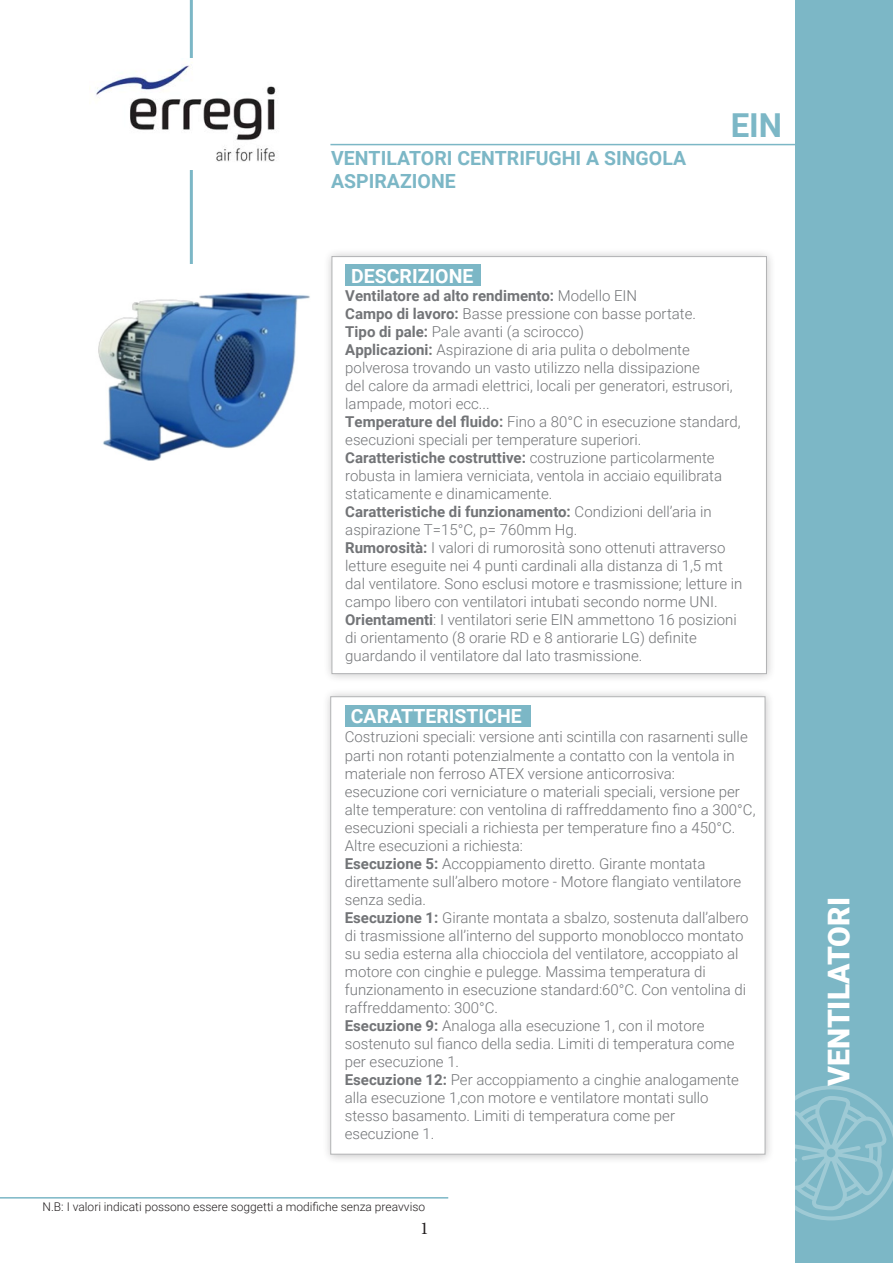
<style>
.page{position:relative;width:893px;height:1263px;background:#fff}
.page>*{position:absolute;margin:0;border:0;box-sizing:border-box;transform-origin:0 0}
.t1{font:700 33px "Roboto";color:#7cb7c6}
.t2{font:900 30px "Roboto";color:#fff}
.t3{font:700 19.5px "Roboto";color:#7cb7c6}
.t4{font:700 19.5px "Roboto";color:#fff}
.t5{font:18px "Minion Pro";color:#231f20}
.t6{font:300 15px/18px "Roboto";color:#727477}
.t7{font:700 15px "Roboto";color:#727477}
.t8{font:300 12px "Roboto";color:#231f20}
.s1{font-weight:300}
.s2{font-weight:700}
</style>
<div class="page">
<div style="left:323px;top:248px;width:453px;height:436px;background:#231f20;opacity:.46"></div>
<div style="left:332px;top:256px;width:435px;height:418px;background:#fff"></div>
<div style="left:795px;top:0;width:98px;height:1263px;background:#7cb7c6"></div>
<hr style="left:330px;top:144px;width:483px;height:1px;background:#7cb7c6">
<hr style="left:190px;top:0;width:3px;height:58px;background:#7cb7c6">
<hr style="left:190px;top:169px;width:3px;height:116px;background:#7cb7c6">
<div style="left:345px;top:264px;width:135px;height:22px;background:#7cb7c6"></div>
<img style="left:89px;top:65px;width:187px;height:105px">
<img style="left:98px;top:265px;width:212px;height:196px">
<hr style="left:0;top:1197px;width:448px;height:1px;background:#7cb7c6">
<svg style="left:795px;top:1085px;width:98px;height:135px"></svg>
<div style="left:322px;top:688px;width:453px;height:476px;background:#231f20;opacity:.46"></div>
<div style="left:330px;top:696px;width:435px;height:458px;background:#fff"></div>
<div style="left:345px;top:705px;width:186px;height:21px;background:#7cb7c6"></div>
<p class="t3" style="left:331px;top:144px;width:357px">VENTILATORI CENTRIFUGHI A SINGOLA</p>
<p class="t3" style="left:331px;top:168px;width:126px">ASPIRAZIONE</p>
<p class="t4" style="left:351px;top:262px;width:124px">DESCRIZIONE</p>
<p class="t1" style="left:731px;top:102px;width:53px">EIN</p>
<p class="t7" style="left:345px;top:285px;width:293px">Ventilatore ad alto rendimento: <span class="s1">Modello EIN</span></p>
<p class="t6" style="left:345px;top:304px;width:352px"><span class="s2">Campo di lavoro:</span> Basse pressione con basse portate.</p>
<p class="t6" style="left:345px;top:322px;width:240px"><span class="s2">Tipo di pale:</span> Pale avanti (a scirocco)</p>
<p class="t6" style="left:345px;top:340px;width:346px"><span class="s2">Applicazioni:</span> Aspirazione di aria pulita o debolmente</p>
<p class="t6" style="left:345px;top:358px;width:356px">polverosa trovando un vasto utilizzo nella dissipazione</p>
<p class="t6" style="left:345px;top:376px;width:389px">del calore da armadi elettrici, locali per generatori, estrusori, lampade, motori ecc...</p>
<p class="t6" style="left:345px;top:412px;width:397px"><span class="s2">Temperature del fluido:</span> Fino a 80°C in esecuzione standard, esecuzioni speciali per temperature superiori.</p>
<p class="t7" style="left:345px;top:447px;width:371px">Caratteristiche costruttive: <span class="s1">costruzione particolarmente</span></p>
<p class="t6" style="left:345px;top:466px;width:378px">robusta in lamiera verniciata, ventola in acciaio equilibrata</p>
<p class="t6" style="left:345px;top:484px;width:209px">staticamente e dinamicamente.</p>
<p class="t7" style="left:345px;top:501px;width:368px">Caratteristiche di funzionamento: <span class="s1">Condizioni dell’aria in</span></p>
<p class="t6" style="left:345px;top:520px;width:234px">aspirazione T=15°C, p= 760mm Hg.</p>
<p class="t6" style="left:345px;top:538px;width:382px"><span class="s2">Rumorosità:</span> I valori di rumorosità sono ottenuti attraverso</p>
<p class="t6" style="left:345px;top:556px;width:379px">letture eseguite nei 4 punti cardinali alla distanza di 1,5 mt</p>
<p class="t6" style="left:345px;top:574px;width:399px">dal ventilatore. Sono esclusi motore e trasmissione; letture in campo libero con ventilatori intubati secondo norme UNI.</p>
<p class="t6" style="left:345px;top:610px;width:393px"><span class="s2">Orientamenti</span>: I ventilatori serie EIN ammettono 16 posizioni</p>
<p class="t6" style="left:345px;top:628px;width:353px">di orientamento (8 orarie RD e 8 antiorarie LG) definite</p>
<p class="t6" style="left:345px;top:646px;width:299px">guardando il ventilatore dal lato trasmissione.</p>
<p class="t4" style="left:351px;top:702px;width:172px">CARATTERISTICHE</p>
<p class="t6" style="left:345px;top:728px;width:404px">Costruzioni speciali: versione anti scintilla con rasarnenti sulle parti non rotanti potenzialmente a contatto con la ventola in materiale non ferroso ATEX versione anticorrosiva:</p>
<p class="t6" style="left:345px;top:782px;width:396px">esecuzione cori verniciature o materiali speciali, versione per</p>
<p class="t6" style="left:345px;top:800px;width:412px">alte temperature: con ventolina di raffreddamento fino a 300°C,</p>
<p class="t6" style="left:345px;top:818px;width:392px">esecuzioni speciali a richiesta per temperature fino a 450°C.</p>
<p class="t6" style="left:345px;top:836px;width:180px">Altre esecuzioni a richiesta:</p>
<p class="t6" style="left:345px;top:854px;width:362px"><span class="s2">Esecuzione 5:</span> Accoppiamento diretto. Girante montata</p>
<p class="t6" style="left:345px;top:872px;width:398px">direttamente sull’albero motore - Motore flangiato ventilatore senza sedia.</p>
<p class="t6" style="left:345px;top:908px;width:405px"><span class="s2">Esecuzione 1:</span> Girante montata a sbalzo, sostenuta dall’albero</p>
<p class="t6" style="left:345px;top:926px;width:400px">di trasmissione all’interno del supporto monoblocco montato</p>
<p class="t6" style="left:345px;top:944px;width:395px">su sedia esterna alla chiocciola del ventilatore, accoppiato al</p>
<p class="t6" style="left:345px;top:962px;width:362px">motore con cinghie e pulegge. Massima temperatura di</p>
<p class="t6" style="left:345px;top:980px;width:403px">funzionamento in esecuzione standard:60°C. Con ventolina di raffreddamento: 300°C.</p>
<p class="t6" style="left:345px;top:1016px;width:361px"><span class="s2">Esecuzione 9:</span> Analoga alla esecuzione 1, con il motore</p>
<p class="t6" style="left:345px;top:1034px;width:391px">sostenuto sul fianco della sedia. Limiti di temperatura come</p>
<p class="t6" style="left:345px;top:1052px;width:116px">per esecuzione 1.</p>
<p class="t6" style="left:345px;top:1070px;width:396px"><span class="s2">Esecuzione 12:</span> Per accoppiamento a cinghie analogamente</p>
<p class="t6" style="left:345px;top:1088px;width:365px">alla esecuzione 1,con motore e ventilatore montati sullo</p>
<p class="t6" style="left:345px;top:1106px;width:332px">stesso basamento. Limiti di temperatura come per</p>
<p class="t6" style="left:345px;top:1124px;width:91px">esecuzione 1.</p>
<p class="t8" style="left:43px;top:1198px;width:384px">N.B: I valori indicati possono essere soggetti a modifiche senza preavviso</p>
<p class="t5" style="left:420px;top:1216px;width:10px">1</p>
<p class="t2" style="left:818px;top:1086px;width:190px;rotate:-90deg">VENTILATORI</p>
</div>
